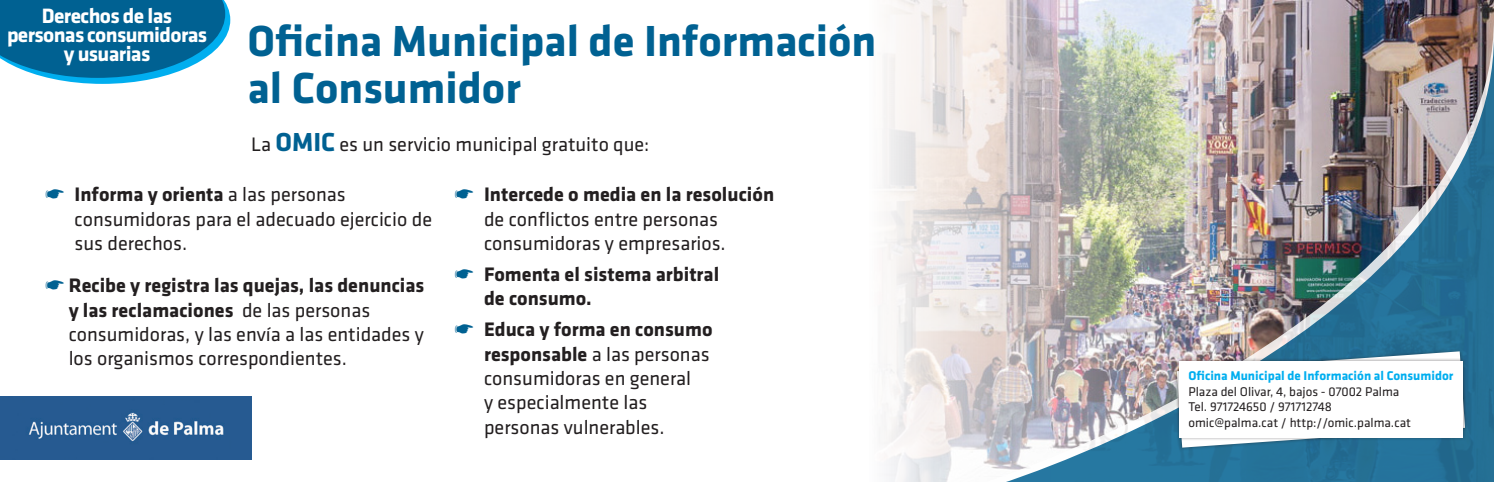
<style>
.page{position:relative;width:1494px;height:482px;background:#fff}
.page>*{position:absolute;margin:0;border:0;box-sizing:border-box;transform-origin:0 0}
.t1{font:700 45px/46.8px "Klavika";color:#006192}
.t2{font:700 21.6px/18.9px "Klavika";letter-spacing:-.03em;color:#fff;text-align:center}
.t3{font:20.25px/24.3px "Klavika";color:#231f20}
.t4{font:700 20.25px/24.3px "Klavika";color:#231f20}
.t5{font:13.05px "Klavika";color:#231f20}
.t6{font:700 13.05px "Klavika";color:#00aeef}
.s1{font-weight:700;font-size:27px;color:#006192}
.s2{color:#006192}
.s3{font-weight:700}
</style>
<div class="page">
<img style="left:884px;top:0;width:610px;height:482px">
<img style="left:986px;top:17px;width:508px;height:465px">
<svg style="left:0;top:0;width:230px;height:84px;background:#217ca8"></svg>
<img style="left:1006px;top:35px;width:488px;height:447px">
<div style="left:1174px;top:348px;width:294px;height:102px;background:#231f20;opacity:.4"></div>
<svg style="left:1177px;top:351px;width:288px;height:96px"></svg>
<div style="left:1176px;top:357px;width:289px;height:83px;background:#231f20;opacity:.4"></div>
<div style="left:1179px;top:360px;width:284px;height:77px;background:#fff"></div>
<img style="left:0;top:396px;width:251px;height:63px">
<p class="t2" style="left:7px;top:7px;width:202px">Derechos de las personas consumidoras y usuarias</p>
<p class="t1" style="left:248px;top:19px;width:630px">Oficina Municipal de Información al Consumidor</p>
<p class="t3" style="left:251px;top:132px;width:400px">La <span class="s1">OMIC</span> es un servicio municipal gratuito que:</p>
<p class="t3" style="left:75px;top:183px;width:359px;text-indent:-30px"><span class="s2">☛</span> <span class="s3">Informa y orienta</span> a las personas consumidoras para el adecuado ejercicio de sus derechos.</p>
<p class="t3" style="left:69px;top:273px;width:357px;text-indent:-24px"><span class="s2">☛</span> <span class="s3">Recibe y registra las quejas, las denuncias y las reclamaciones</span> de las personas consumidoras, y las envía a las entidades y los organismos correspondientes.</p>
<p class="t3" style="left:484px;top:183px;width:292px;text-indent:-30px"><span class="s2">☛</span> <span class="s3">Intercede o media en la resolución </span>de conflictos entre personas consumidoras y empresarios.</p>
<p class="t4" style="left:484px;top:262px;width:237px;text-indent:-30px"><span class="s2">☛</span> Fomenta el sistema arbitral de consumo.</p>
<p class="t3" style="left:484px;top:318px;width:230px;text-indent:-30px"><span class="s2">☛</span> <span class="s3">Educa y forma en consumo responsable</span> a las personas consumidoras en general<br>y especialmente las personas vulnerables.</p>
<p class="t6" style="left:1188px;top:368px;width:266px">Oficina Municipal de Información al Consumidor</p>
<p class="t5" style="left:1188px;top:384px;width:212px">Plaza del Olivar, 4, bajos - 07002 Palma</p>
<p class="t5" style="left:1188px;top:400px;width:145px">Tel. 971724650 / 971712748</p>
<p class="t5" style="left:1188px;top:415px;width:224px">omic@palma.cat / http://omic.palma.cat</p>
</div>
